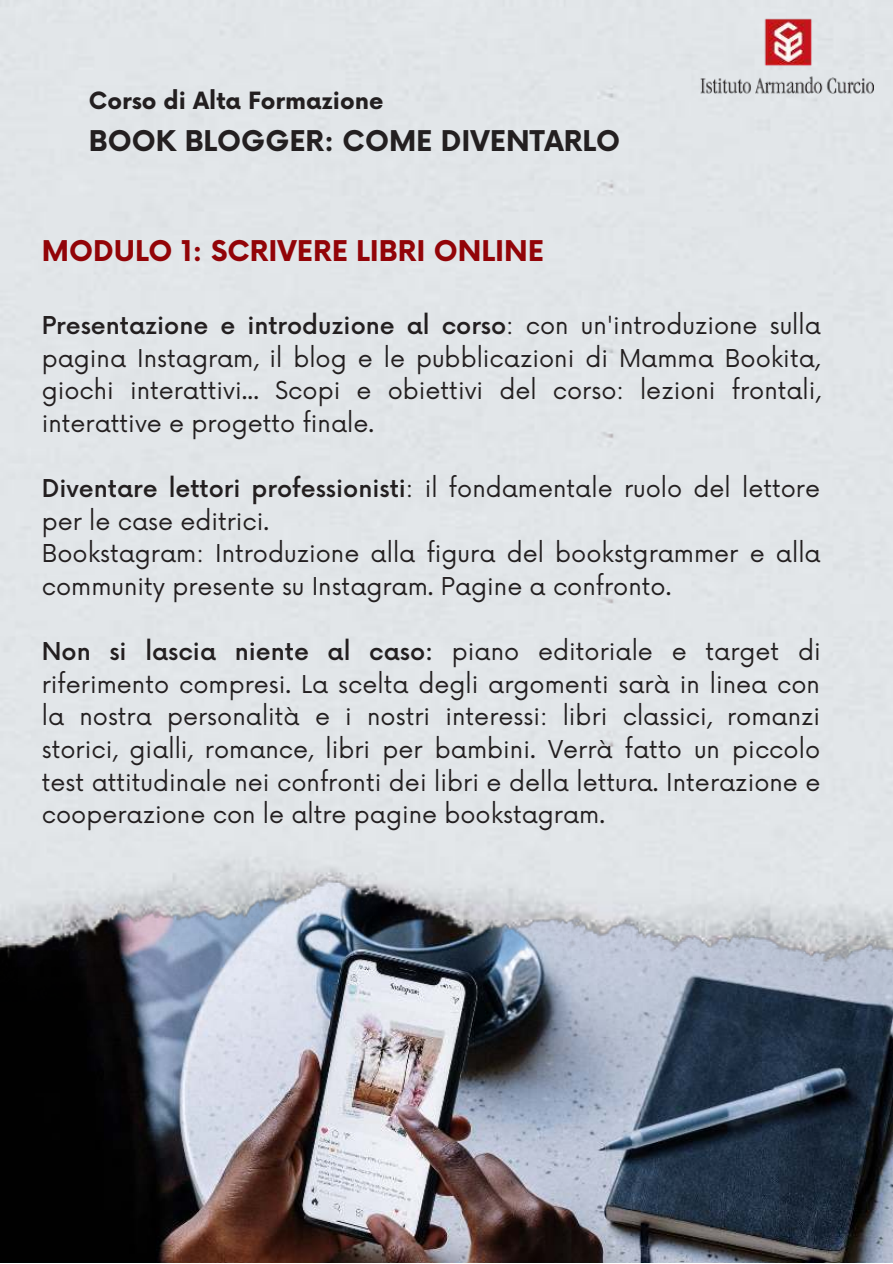
<style>
.page{position:relative;width:893px;height:1264px;background:#fff}
.page>*{position:absolute;margin:0;border:0;box-sizing:border-box;transform-origin:0 0}
.t1{font:700 27.9px "Now";color:#920408}
.t2{font:700 27.9px "Now";color:#231f20}
.t3{font:24px/32.5px "Now";color:#231f20;text-align:justify}
.t4{font:700 23.25px "Now";color:#231f20}
.s1{font-weight:500}
</style>
<div class="page">
<img style="left:0;top:1092px;width:892px;height:170px">
<img style="left:0;top:0;width:892px;height:1092px">
<img style="left:700px;top:4px;width:173px;height:114px">
<p class="t4" style="left:89px;top:84px;width:296px">Corso di Alta Formazione</p>
<p class="t2" style="left:89px;top:120px;width:532px">BOOK BLOGGER: COME DIVENTARLO</p>
<p class="t1" style="left:42px;top:230px;width:503px">MODULO 1: SCRIVERE LIBRI ONLINE</p>
<p class="t3" style="left:42px;top:307px;width:780px"><span class="s1">Presentazione e introduzione al corso</span>: con un'introduzione sulla pagina Instagram, il blog e le pubblicazioni di Mamma Bookita, giochi interattivi... Scopi e obiettivi del corso: lezioni frontali, interattive e progetto finale.</p>
<p class="t3" style="left:42px;top:470px;width:780px;text-align:left"><span class="s1">Diventare lettori professionisti</span>: il fondamentale ruolo del lettore per le case editrici.<br>Bookstagram: Introduzione alla figura del bookstgrammer e alla community presente su Instagram. Pagine a confronto.</p>
<p class="t3" style="left:42px;top:633px;width:780px"><span class="s1">Non si lascia niente al caso:</span> piano editoriale e target di riferimento compresi. La scelta degli argomenti sarà in linea con la nostra personalità e i nostri interessi: libri classici, romanzi storici, gialli, romance, libri per bambini. Verrà fatto un piccolo test attitudinale nei confronti dei libri e della lettura. Interazione e cooperazione con le altre pagine bookstagram.</p>
</div>
